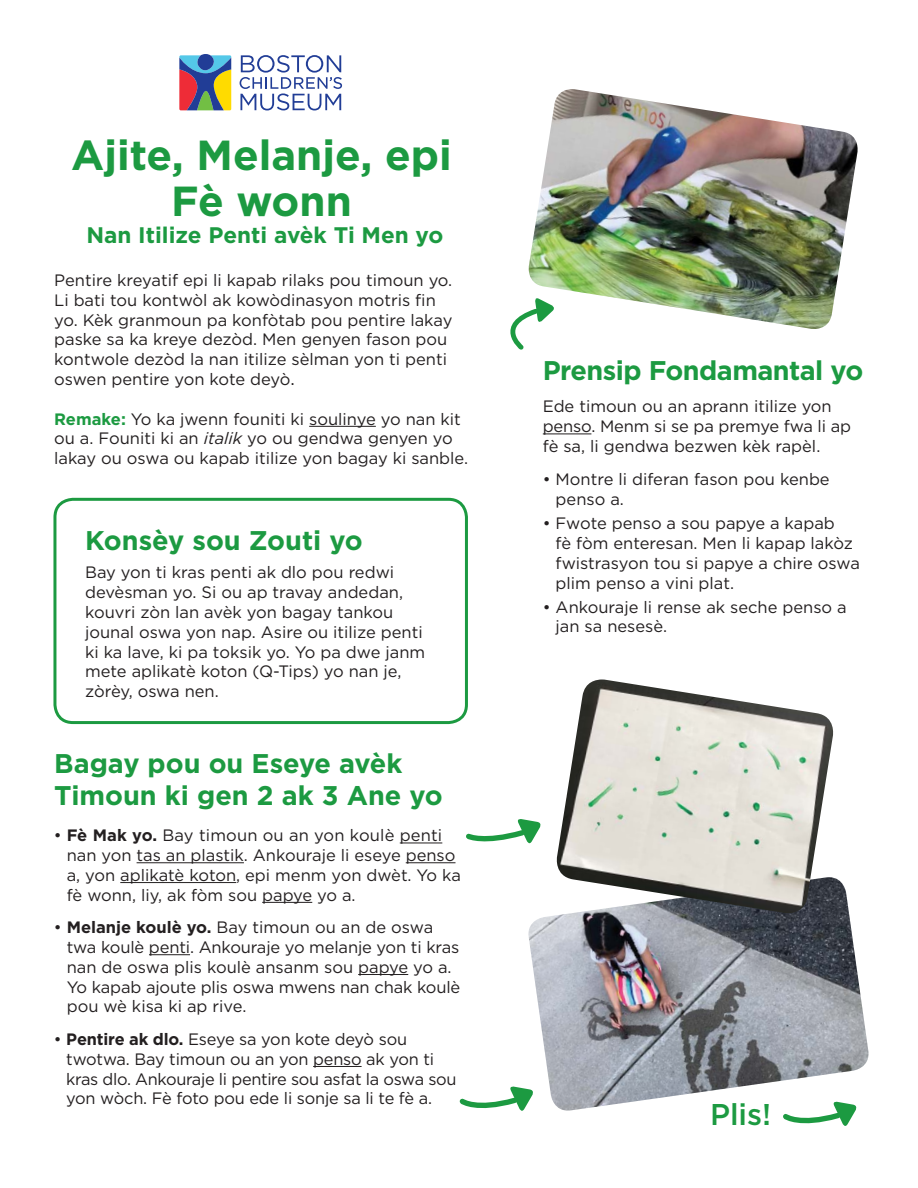
<style>
.page{position:relative;width:918px;height:1188px;background:#fff}
.page>*{position:absolute;margin:0;border:0;box-sizing:border-box;transform-origin:0 0}
.t1{font:700 42px/46.5px "Gotham";color:#1c9a41;text-align:center}
.t2{font:500 30px "Gotham";color:#1c9a41}
.t3{font:700 27px/32.4px "Gotham";letter-spacing:-.01em;color:#1c9a41}
.t4{font:700 22.5px "Gotham";color:#1c9a41}
.t5{font:16.5px/19.8px "Gotham";color:#231f20}
.t6{font:16.5px/19.8px "Gotham";letter-spacing:-.02em;color:#231f20}
.s1{font-size:18px}
.s2{font-weight:700;color:#1c9a41}
.s3{font-style:italic}
.s4{font-weight:700}
</style>
<div class="page">
<div style="left:53px;top:498px;width:415px;height:226px;border:3px solid #1c9a41;border-radius:18px"></div>
<hr style="left:309px;top:426px;width:67px;height:1px;background:#231f20">
<hr style="left:543px;top:433px;width:48px;height:1px;background:#231f20">
<hr style="left:400px;top:843px;width:42px;height:1px;background:#231f20">
<hr style="left:137px;top:862px;width:107px;height:1px;background:#231f20">
<hr style="left:406px;top:862px;width:50px;height:1px;background:#231f20">
<hr style="left:120px;top:882px;width:116px;height:1px;background:#231f20">
<hr style="left:262px;top:902px;width:50px;height:1px;background:#231f20">
<hr style="left:149px;top:954px;width:41px;height:1px;background:#231f20">
<hr style="left:358px;top:974px;width:50px;height:1px;background:#231f20">
<hr style="left:313px;top:1066px;width:49px;height:1px;background:#231f20">
<img style="left:528px;top:89px;width:330px;height:240px">
<img style="left:528px;top:878px;width:341px;height:233px">
<svg style="left:510px;top:297px;width:46px;height:53px"></svg>
<svg style="left:459px;top:1086px;width:76px;height:25px"></svg>
<img style="left:554px;top:680px;width:282px;height:236px">
<svg style="left:466px;top:819px;width:75px;height:25px"></svg>
<svg style="left:240px;top:55px;width:102px;height:55px"></svg>
<svg style="left:179px;top:54px;width:52px;height:56px;background:#857b74"></svg>
<svg style="left:780px;top:1101px;width:78px;height:25px"></svg>
<h1 class="t1" style="left:71px;top:135px;width:382px">Ajite, Melanje, epi<br>Fè wonn</h1>
<h3 class="t4" style="left:86px;top:226px;width:358px">Nan Itilize Penti avèk Ti Men yo</h3>
<p class="t5" style="left:54px;top:272px;width:400px">Pentire kreyatif epi li kapab rilaks pou timoun yo.<br>Li bati tou kontwòl ak kowòdinasyon motris fin yo. Kèk granmoun pa konfòtab pou pentire lakay paske sa ka kreye dezòd. Men genyen fason pou kontwole dezòd la nan itilize sèlman yon ti penti oswen pentire yon kote deyò<span class="s1">.</span></p>
<p class="t5" style="left:54px;top:410px;width:416px"><span class="s2">Remake:</span> Yo ka jwenn founiti ki soulinye yo nan kit ou a. Founiti ki an <span class="s3">italik</span> yo ou gendwa genyen yo lakay ou oswa ou kapab itilize yon bagay ki sanble.</p>
<h3 class="t3" style="left:85px;top:527px;width:279px">Konsèy sou Zouti yo</h3>
<p class="t5" style="left:85px;top:564px;width:342px">Bay yon ti kras penti ak dlo pou redwi devèsman yo. Si ou ap travay andedan, kouvri zòn lan avèk yon bagay tankou jounal oswa yon nap. Asire ou itilize penti ki ka lave, ki pa toksik yo. Yo pa dwe janm mete aplikatè koton (Q-Tips) yo nan je, zòrèy, oswa nen.</p>
<h3 class="t3" style="left:54px;top:749px;width:390px">Bagay pou ou Eseye avèk<br>Timoun ki gen 2 ak 3 Ane yo</h3>
<p class="t5" style="left:67px;top:827px;width:396px;text-indent:-13px">• <span class="s4">Fè Mak yo.</span> Bay timoun ou an yon koulè penti nan yon tas an plastik. Ankouraje li eseye penso a, yon aplikatè koton, epi menm yon dwèt. Yo ka fè wonn, liy, ak fòm sou papye yo a.</p>
<p class="t5" style="left:67px;top:919px;width:395px;text-indent:-13px">• <span class="s4">Melanje koulè yo.</span> Bay timoun ou an de oswa twa koulè penti. Ankouraje yo melanje yon ti kras nan de oswa plis koulè ansanm sou papye yo a.<br>Yo kapab ajoute plis oswa mwens nan chak koulè pou wè kisa ki ap rive.</p>
<p class="t6" style="left:66px;top:1030px;width:392px;text-indent:-12px">• <span class="s4">Pentire ak dlo.</span> Eseye sa yon kote deyò sou twotwa. Bay timoun ou an yon penso ak yon ti kras dlo. Ankouraje li pentire sou asfat la oswa sou yon wòch. Fè foto pou ede li sonje sa li te fè a.</p>
<h3 class="t3" style="left:543px;top:356px;width:322px">Prensip Fondamantal yo</h3>
<p class="t5" style="left:543px;top:398px;width:310px">Ede timoun ou an aprann itilize yon penso. Menm si se pa premye fwa li ap fè sa, li gendwa bezwen kèk rapèl.</p>
<p class="t5" style="left:556px;top:471px;width:276px;text-indent:-13px">• Montre li diferan fason pou kenbe penso a.</p>
<p class="t5" style="left:556px;top:515px;width:306px;text-indent:-13px">• Fwote penso a sou papye a kapab<br>fè fòm enteresan. Men li kapap lakòz fwistrasyon tou si papye a chire oswa plim penso a vini plat.</p>
<p class="t5" style="left:556px;top:598px;width:293px;text-indent:-13px">• Ankouraje li rense ak seche penso a jan sa nesesè.</p>
<h2 class="t2" style="left:710px;top:1101px;width:63px">Plis!</h2>
</div>
